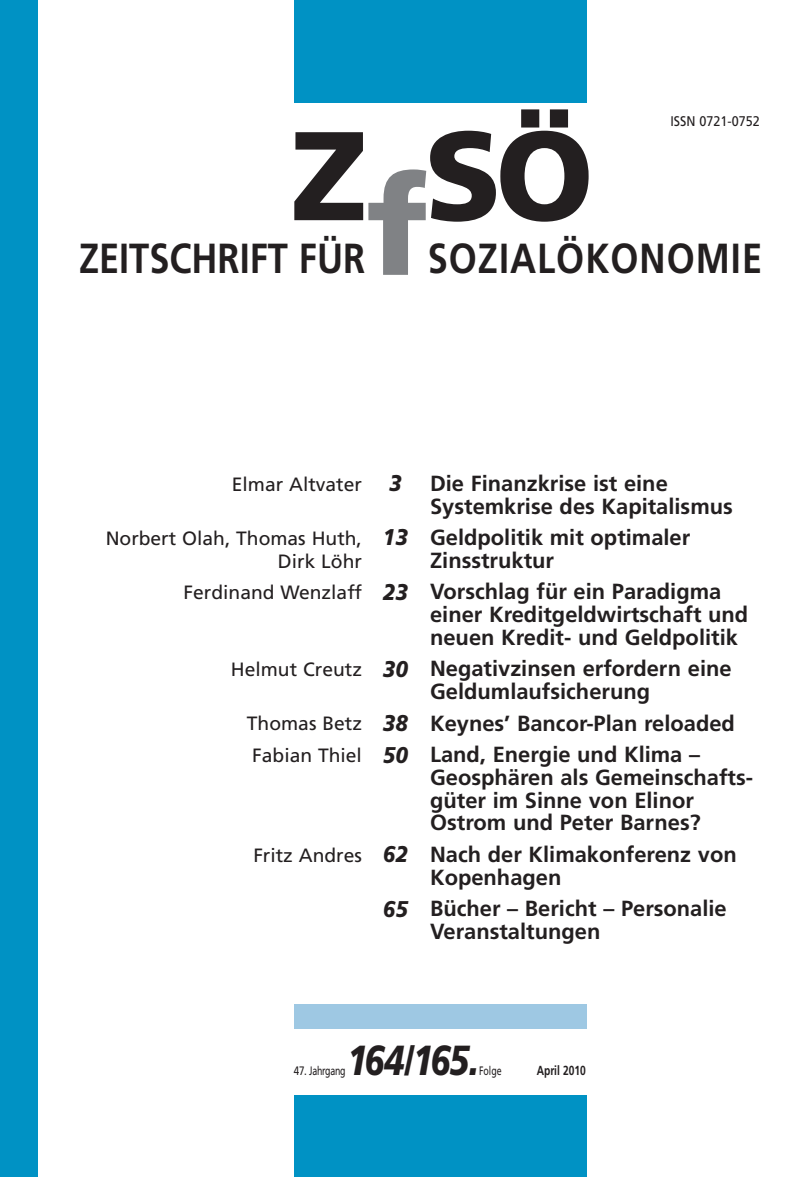
<style>
.page{position:relative;width:810px;height:1177px;background:#fff}
.page>*{position:absolute;margin:0;border:0;box-sizing:border-box;transform-origin:0 0}
.t1{font:900 138.25px "Frutiger";color:#808285}
.t2{font:900 126px "Frutiger";color:#231f20}
.t3{font:700 42px "Frutiger";color:#231f20;scale:.86 1}
.t4{font:700 42px "Frutiger";letter-spacing:.03em;color:#231f20;scale:.86 1}
.t5{font:italic 900 42px "Frutiger";letter-spacing:-.075em;color:#231f20;scale:.8 1}
.t6{font:italic 900 22.75px/31.5px "Frutiger";color:#231f20;scale:.9 1}
.t7{font:700 21.88px/22.8px "Frutiger";color:#231f20}
.t8{font:19.25px/22.8px "Frutiger";color:#231f20;text-align:right}
.t9{font:14px "Frutiger";color:#231f20;scale:.9 1}
.t10{font:700 13.12px "Frutiger";color:#231f20;scale:.78 1}
.t11{font:12.25px "Frutiger";letter-spacing:-.035em;color:#231f20;scale:.8 1}
.t12{font:12.25px "Frutiger";letter-spacing:-.035em;color:#231f20;scale:.72 1}
</style>
<div class="page">
<div style="left:0;top:0;width:38px;height:1176px;background:#0092c4"></div>
<div style="left:294px;top:0;width:292px;height:102px;background:#0092c4"></div>
<div style="left:294px;top:1094px;width:292px;height:82px;background:#0092c4"></div>
<div style="left:294px;top:1004px;width:292px;height:25px;background:#9ec8e3"></div>
<h2 class="t2" style="left:291px;top:126px;width:304px">Z SÖ</h2>
<p class="t9" style="left:670px;top:116px;width:101px">ISSN 0721-0752</p>
<h1 class="t1" style="left:366px;top:171px;width:63px">f</h1>
<h3 class="t3" style="left:79px;top:241px;width:334px">ZEITSCHRIFT FÜR</h3>
<h3 class="t4" style="left:427px;top:241px;width:390px">SOZIALÖKONOMIE</h3>
<p class="t8" style="left:232px;top:474px;width:131px">Elmar Altvater</p>
<p class="t8" style="left:106px;top:528px;width:258px">Norbert Olah, Thomas Huth,<br>Dirk Löhr</p>
<p class="t8" style="left:184px;top:582px;width:180px">Ferdinand Wenzlaff</p>
<p class="t6" style="left:389px;top:469px;width:15px">3</p>
<p class="t6" style="left:383px;top:523px;width:29px">13</p>
<p class="t6" style="left:383px;top:578px;width:29px">23</p>
<p class="t8" style="left:231px;top:659px;width:133px">Helmut Creutz</p>
<p class="t8" style="left:247px;top:709px;width:116px;line-height:31.5px;text-align:left">Thomas Betz<br>Fabian Thiel</p>
<p class="t6" style="left:383px;top:655px;width:29px">30</p>
<p class="t6" style="left:383px;top:709px;width:29px">38<br>50</p>
<p class="t8" style="left:253px;top:845px;width:110px">Fritz Andres</p>
<p class="t6" style="left:383px;top:840px;width:29px">62</p>
<p class="t6" style="left:383px;top:894px;width:29px">65</p>
<p class="t7" style="left:430px;top:473px;width:304px">Die Finanzkrise ist eine<br>Systemkrise des Kapitalismus</p>
<p class="t7" style="left:430px;top:528px;width:262px">Geldpolitik mit optimaler<br>Zinsstruktur</p>
<p class="t7" style="left:430px;top:582px;width:320px">Vorschlag für ein Paradigma einer Kreditgeldwirtschaft und neuen Kredit- und Geldpolitik</p>
<p class="t7" style="left:430px;top:659px;width:303px">Negativzinsen erfordern eine<br>Geldumlaufsicherung</p>
<p class="t7" style="left:430px;top:709px;width:306px;line-height:31.5px">Keynes’ Bancor-Plan reloaded<br>Land, Energie und Klima –</p>
<p class="t7" style="left:430px;top:767px;width:324px">Geosphären als Gemeinschafts&shy;güter im Sinne von Elinor<br>Ostrom und Peter Barnes?</p>
<p class="t7" style="left:430px;top:844px;width:308px">Nach der Klimakonferenz von<br>Kopenhagen</p>
<p class="t7" style="left:430px;top:899px;width:298px">Bücher – Bericht – Personalie<br>Veranstaltungen</p>
<h3 class="t5" style="left:347px;top:1043px;width:166px">164/165.</h3>
<p class="t12" style="left:479px;top:1065px;width:33px">Folge</p>
<p class="t10" style="left:536px;top:1064px;width:65px">April 2010</p>
<p class="t11" style="left:294px;top:1065px;width:66px">47. Jahrgang</p>
</div>
